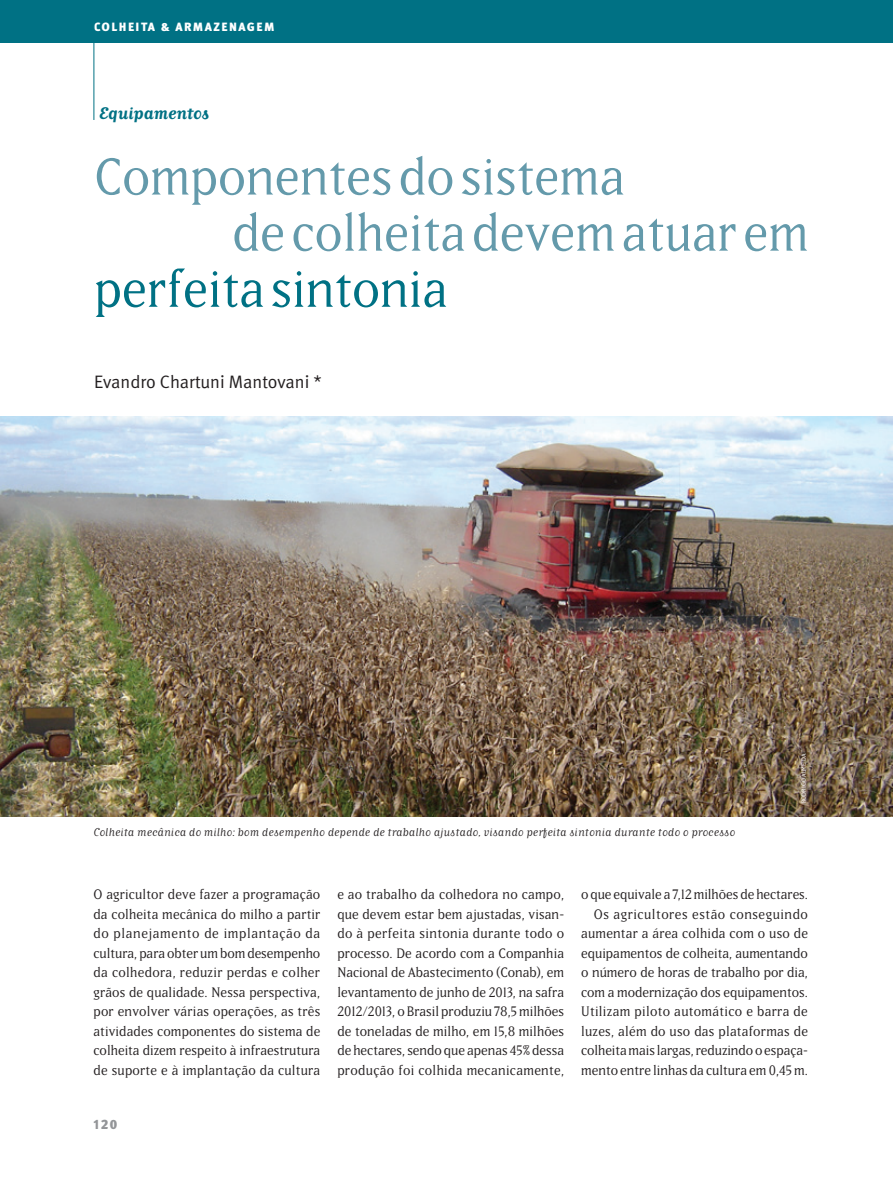
<style>
.page{position:relative;width:893px;height:1191px;background:#fff}
.page>*{position:absolute;margin:0;border:0;box-sizing:border-box;transform-origin:0 0}
.t1{font:51px/56.1px "Matrix Book Lining";color:#649aab}
.t2{font:51px "Matrix Book Lining";color:#007184}
.t3{font:18px "Meta Normal";color:#231f20}
.t4{font:italic 700 16.5px "Matrix Book Lining";color:#007184}
.t5{font:13.5px/19.5px "Matrix Book Lining";color:#231f20;text-align:justify}
.t6{font:13.5px "Meta Black Caps Expert";color:#939598}
.t7{font:12px "Meta Black Caps";letter-spacing:.125em;color:#fff}
.t8{font:italic 11.25px "Matrix Book Lining";color:#231f20}
.t9{font:6px "Matrix Book Lining";color:#fff}
</style>
<div class="page">
<div style="left:0;top:0;width:893px;height:43px;background:#007184"></div>
<hr style="left:94px;top:21px;width:1px;height:99px;background:#007184">
<img style="left:0;top:417px;width:893px;height:399px">
<p class="t7" style="left:94px;top:19px;width:182px">COLHEITA &amp; ARMAZENAGEM</p>
<p class="t4" style="left:99px;top:104px;width:112px">Equipamentos</p>
<h1 class="t1" style="left:232px;top:148px;width:578px;text-indent:-138px">Componentes do sistema<br>de colheita devem atuar em</h1>
<h1 class="t2" style="left:94px;top:260px;width:355px">perfeita sintonia</h1>
<h2 class="t3" style="left:94px;top:371px;width:229px">Evandro Chartuni Mantovani *</h2>
<p class="t8" style="left:93px;top:825px;width:643px">Colheita mecânica do milho: bom desempenho depende de trabalho ajustado, visando perfeita sintonia durante todo o processo</p>
<p class="t9" style="left:800px;top:803px;width:51px;rotate:-90deg">Rodrigo Almeida</p>
<p class="t5" style="left:93px;top:884px;width:228px">O agricultor deve fazer a programação da colheita mecânica do milho a partir do planejamento de implantação da cultura, para obter um bom desempenho da colhedora, reduzir perdas e colher grãos de qualidade. Nessa perspectiva, por envolver várias operações, as três atividades componentes do sistema de colheita dizem respeito à infraestrutura de suporte e à implantação da cultura</p>
<p class="t5" style="left:337px;top:884px;width:228px">e ao trabalho da colhedora no campo, que devem estar bem ajustadas, visan&shy;do à perfeita sintonia durante todo o processo. De acordo com a Companhia Nacional de Abastecimento (Conab), em levantamento de junho de 2013, na safra 2012/2013, o Brasil produziu 78,5 milhões de toneladas de milho, em 15,8 milhões de hectares, sendo que apenas 45% dessa produção foi colhida mecanicamente,</p>
<p class="t5" style="left:581px;top:884px;width:228px;text-align:right">o que equivale a 7,12 milhões de hectares.<br>Os agricultores estão conseguindo aumentar a área colhida com o uso de equipamentos de colheita, aumentando o número de horas de trabalho por dia, com a modernização dos equipamentos.<br>Utilizam piloto automático e barra de luzes, além do uso das plataformas de colheita mais largas, reduzindo o espaça&shy;mento entre linhas da cultura em 0,45 m.</p>
<p class="t6" style="left:93px;top:1116px;width:25px">120</p>
</div>
